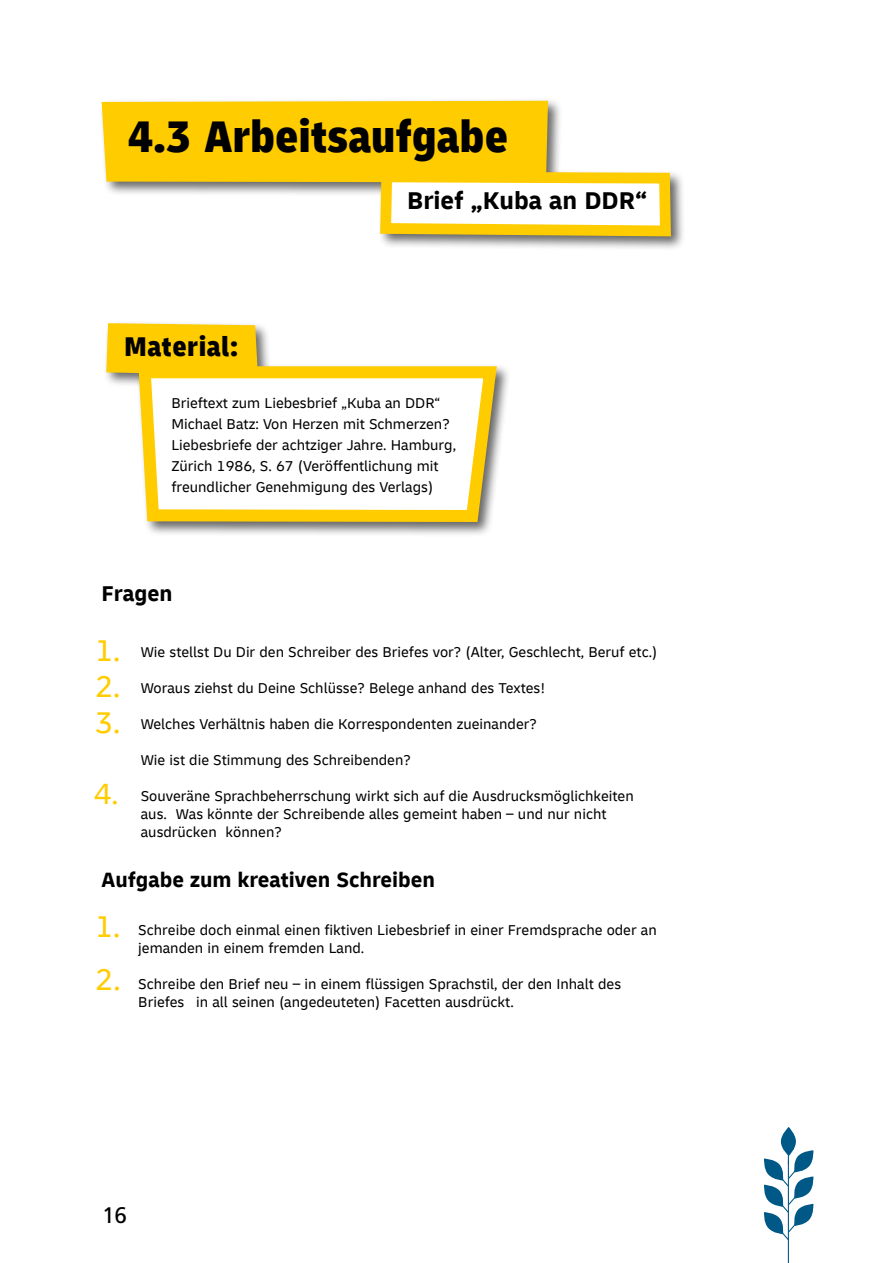
<style>
.page{position:relative;width:893px;height:1263px;background:#fff}
.page>*{position:absolute;margin:0;border:0;box-sizing:border-box;transform-origin:0 0}
.t1{font:900 46.5px "Delivery Arabic Condensed";color:#000}
.t2{font:31.5px/36.2px "Delivery";color:#fc0;text-align:justify}
.t3{font:30.75px "Delivery";color:#fc0}
.t4{font:900 28.5px "Delivery Arabic Condensed";letter-spacing:.02em;color:#000}
.t5{font:700 25.5px "Delivery";color:#000}
.t6{font:700 22.5px "Delivery";color:#000}
.t7{font:22.5px "Frutiger LT Std";color:#000}
.t8{font:700 21.75px "Delivery";color:#000}
.t9{font:15px/21px "Delivery";color:#000}
</style>
<div class="page">
<svg style="left:781px;top:1127px;width:15px;height:29px"></svg>
<svg style="left:764px;top:1150px;width:50px;height:113px"></svg>
<div style="left:99px;top:98px;width:587px;height:153px;background:#000;opacity:.6"></div>
<svg style="left:102px;top:101px;width:574px;height:141px"></svg>
<div style="left:103px;top:320px;width:408px;height:217px;background:#000;opacity:.6"></div>
<svg style="left:132px;top:360px;width:372px;height:168px"></svg>
<div style="left:106px;top:323px;width:152px;height:52px;background:#fc0"></div>
<h1 class="t1" style="left:128px;top:97px;width:381px">4.3 Arbeitsaufgabe</h1>
<h3 class="t5" style="left:407px;top:185px;width:242px">Brief „Kuba an DDR“</h3>
<h3 class="t4" style="left:124px;top:322px;width:115px">Material:</h3>
<p class="t9" style="left:171px;top:393px;width:286px">Brieftext zum Liebesbrief „Kuba an DDR“ Michael Batz: Von Herzen mit Schmerzen?<br>Liebesbriefe der achtziger Jahre. Hamburg, Zürich 1986, S. 67 (Veröffentlichung mit freundlicher Genehmigung des Verlags)</p>
<h3 class="t6" style="left:102px;top:580px;width:72px">Fragen</h3>
<h2 class="t2" style="left:95px;top:633px;width:27px">1.<br>2.<br>3.</h2>
<p class="t9" style="left:141px;top:641px;width:518px">Wie stellst Du Dir den Schreiber des Briefes vor? (Alter, Geschlecht, Beruf etc.)</p>
<p class="t9" style="left:141px;top:677px;width:406px">Woraus ziehst du Deine Schlüsse? Belege anhand des Textes!</p>
<p class="t9" style="left:141px;top:713px;width:398px">Welches Verhältnis haben die Korrespondenten zueinander?</p>
<p class="t9" style="left:141px;top:749px;width:272px">Wie ist die Stimmung des Schreibenden?</p>
<p class="t9" style="left:141px;top:787px;width:495px;line-height:18px">Souveräne Sprachbeherrschung wirkt sich auf die Ausdrucksmöglichkeiten aus. Was könnte der Schreibende alles gemeint haben – und nur nicht ausdrücken können?</p>
<h3 class="t3" style="left:94px;top:776px;width:26px">4.</h3>
<h3 class="t8" style="left:102px;top:867px;width:335px">Aufgabe zum kreativen Schreiben</h3>
<h2 class="t2" style="left:95px;top:909px;width:27px">1.</h2>
<h2 class="t2" style="left:95px;top:962px;width:27px">2.</h2>
<p class="t9" style="left:138px;top:921px;width:520px;line-height:18px">Schreibe doch einmal einen fiktiven Liebesbrief in einer Fremdsprache oder an jemanden in einem fremden Land.</p>
<p class="t9" style="left:138px;top:975px;width:484px;line-height:18px">Schreibe den Brief neu – in einem flüssigen Sprachstil, der den Inhalt des<br>Briefes in all seinen (angedeuteten) Facetten ausdrückt.</p>
<h3 class="t7" style="left:102px;top:1201px;width:27px">16</h3>
</div>
